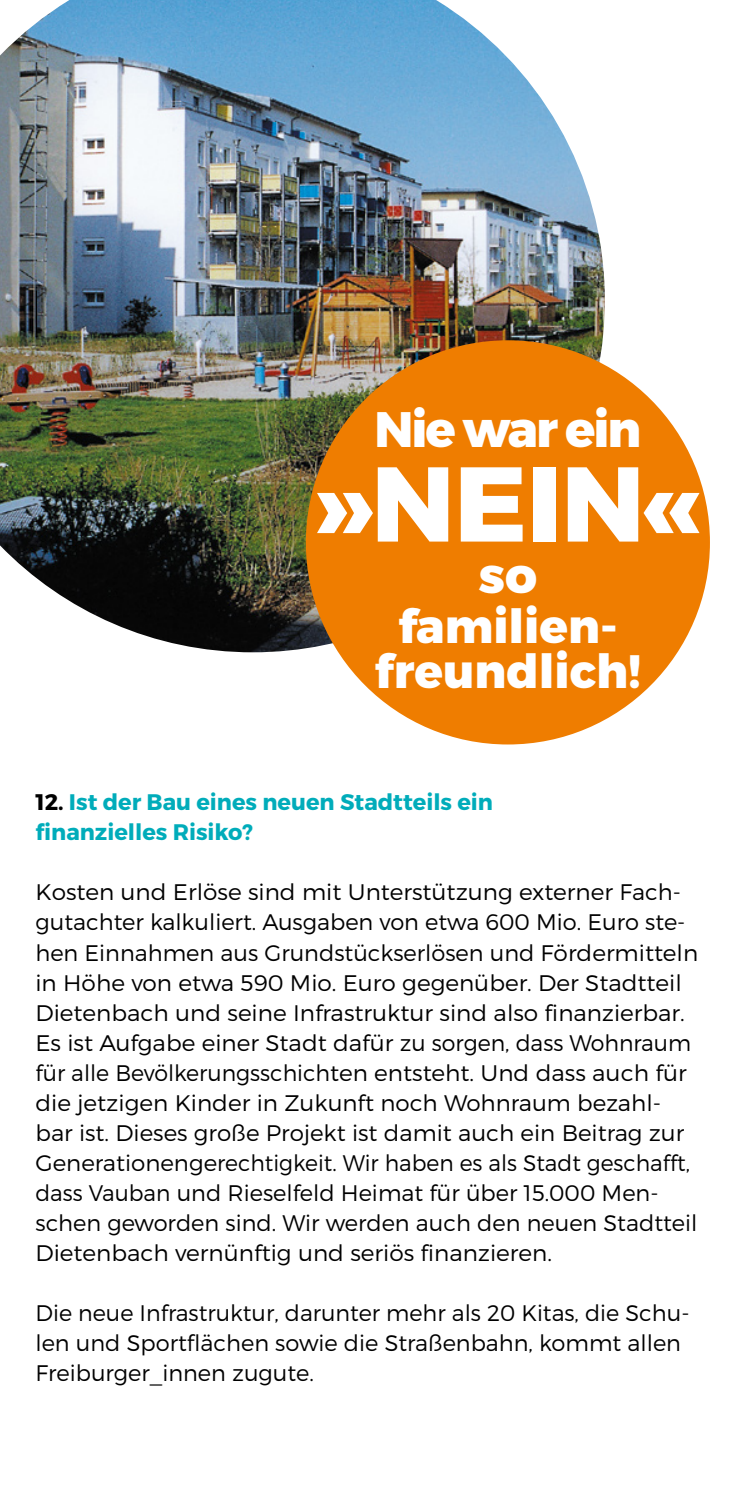
<style>
.page{position:relative;width:745px;height:1489px;background:#fff}
.page>*{position:absolute;margin:0;border:0;box-sizing:border-box;transform-origin:0 0}
.t1{font:800 106px "Montserrat";color:#fff}
.t2{font:800 49.75px "Montserrat";letter-spacing:-.04em;color:#fff}
.t3{font:800 47px/45.2px "Montserrat";color:#fff;text-align:center}
.t4{font:300 22.5px/30px "Montserrat";color:#000}
.t5{font:700 22.5px/30px "Montserrat";color:#00acba}
.s1{color:#000}
</style>
<div class="page">
<img style="left:0;top:0;width:604px;height:652px">
<div style="left:305px;top:340px;width:404px;height:404px;background:#ef7d00;border-radius:50%"></div>
<p class="t2" style="left:374px;top:398px;width:268px">Nie war ein</p>
<p class="t1" style="left:315px;top:438px;width:386px">»NEIN«</p>
<p class="t2" style="left:478px;top:544px;width:60px">so</p>
<p class="t3" style="left:374px;top:605px;width:268px">familien&shy;freundlich!</p>
<h2 class="t5" style="left:35px;top:787px;width:459px"><span class="s1">12.</span> Ist der Bau eines neuen Stadtteils ein finanzielles Risiko?</h2>
<p class="t4" style="left:35px;top:877px;width:664px">Kosten und Erlöse sind mit Unterstützung externer Fach&shy;gutachter kalkuliert. Ausgaben von etwa 600 Mio. Euro ste&shy;hen Einnahmen aus Grundstückserlösen und Fördermitteln in Höhe von etwa 590 Mio. Euro gegenüber. Der Stadtteil Dietenbach und seine Infrastruktur sind also finanzierbar.<br>Es ist Aufgabe einer Stadt dafür zu sorgen, dass Wohnraum für alle Bevölkerungsschichten entsteht. Und dass auch für die jetzigen Kinder in Zukunft noch Wohnraum bezahl&shy;bar ist. Dieses große Projekt ist damit auch ein Beitrag zur Generationengerechtigkeit. Wir haben es als Stadt geschafft, dass Vauban und Rieselfeld Heimat für über 15.000 Men&shy;schen geworden sind. Wir werden auch den neuen Stadtteil Dietenbach vernünftig und seriös finanzieren.</p>
<p class="t4" style="left:35px;top:1297px;width:655px">Die neue Infrastruktur, darunter mehr als 20 Kitas, die Schu&shy;len und Sportflächen sowie die Straßenbahn, kommt allen<br>Freiburger_innen zugute.</p>
</div>
